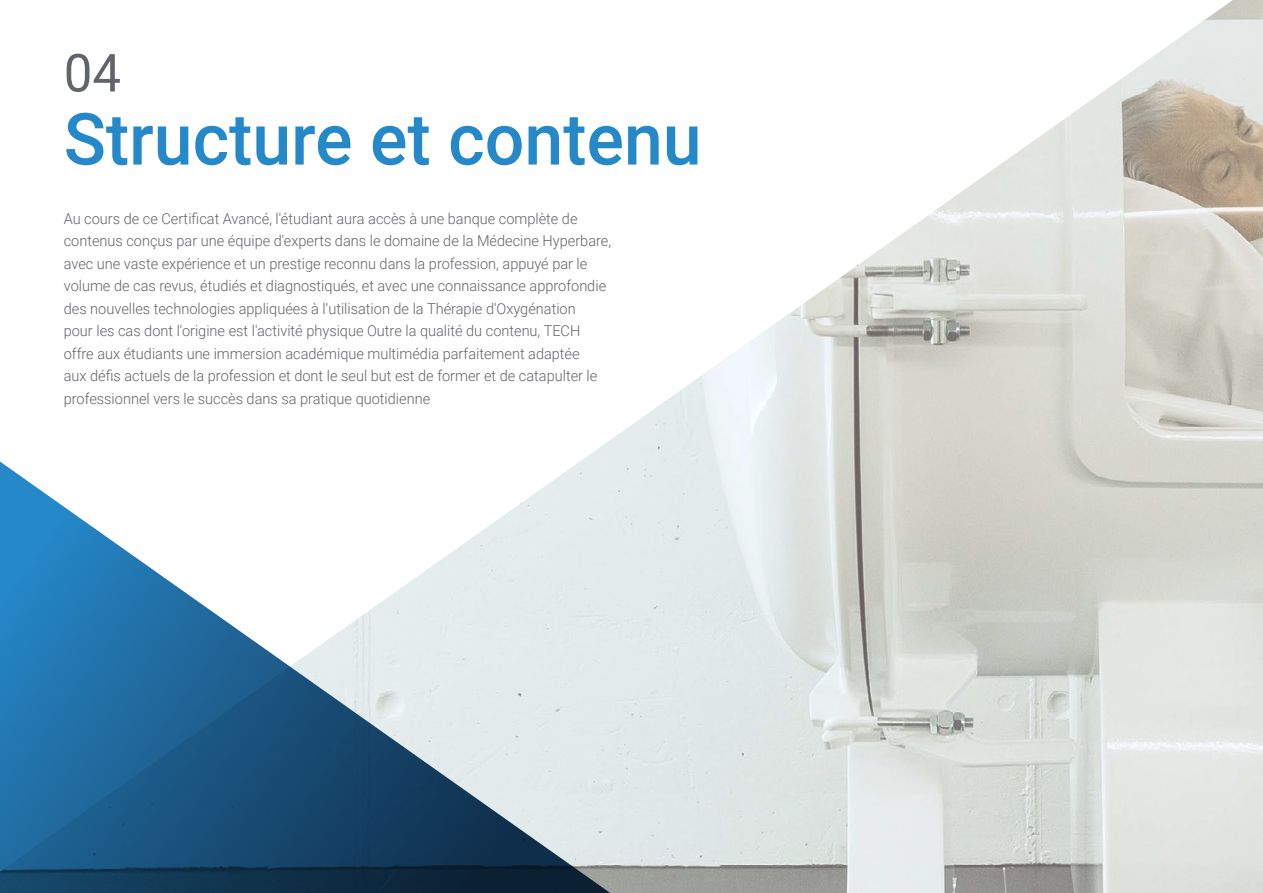
<style>
.page{position:relative;width:1263px;height:893px;background:#fff}
.page>*{position:absolute;margin:0;border:0;box-sizing:border-box;transform-origin:0 0}
.t1{font:500 72px "Roboto";color:#2488c9}
.t2{font:52.5px "Roboto";color:#61646a}
.t3{font:300 15px/22.5px "Roboto";color:#61646a}
</style>
<div class="page">
<img style="left:602px;top:0;width:661px;height:893px">
<svg style="left:0;top:446px;width:640px;height:447px"></svg>
<h2 class="t2" style="left:64px;top:36px;width:59px">04</h2>
<h1 class="t1" style="left:64px;top:89px;width:639px">Structure et contenu</h1>
<p class="t3" style="left:64px;top:207px;width:549px">Au cours de ce Certificat Avancé, l'étudiant aura accès à une banque complète de contenus conçus par une équipe d'experts dans le domaine de la Médecine Hyperbare, avec une vaste expérience et un prestige reconnu dans la profession, appuyé par le volume de cas revus, étudiés et diagnostiqués, et avec une connaissance approfondie des nouvelles technologies appliquées à l'utilisation de la Thérapie d'Oxygénation<br>pour les cas dont l'origine est l'activité physique Outre la qualité du contenu, TECH offre aux étudiants une immersion académique multimédia parfaitement adaptée<br>aux défis actuels de la profession et dont le seul but est de former et de catapulter le professionnel vers le succès dans sa pratique quotidienne</p>
</div>
